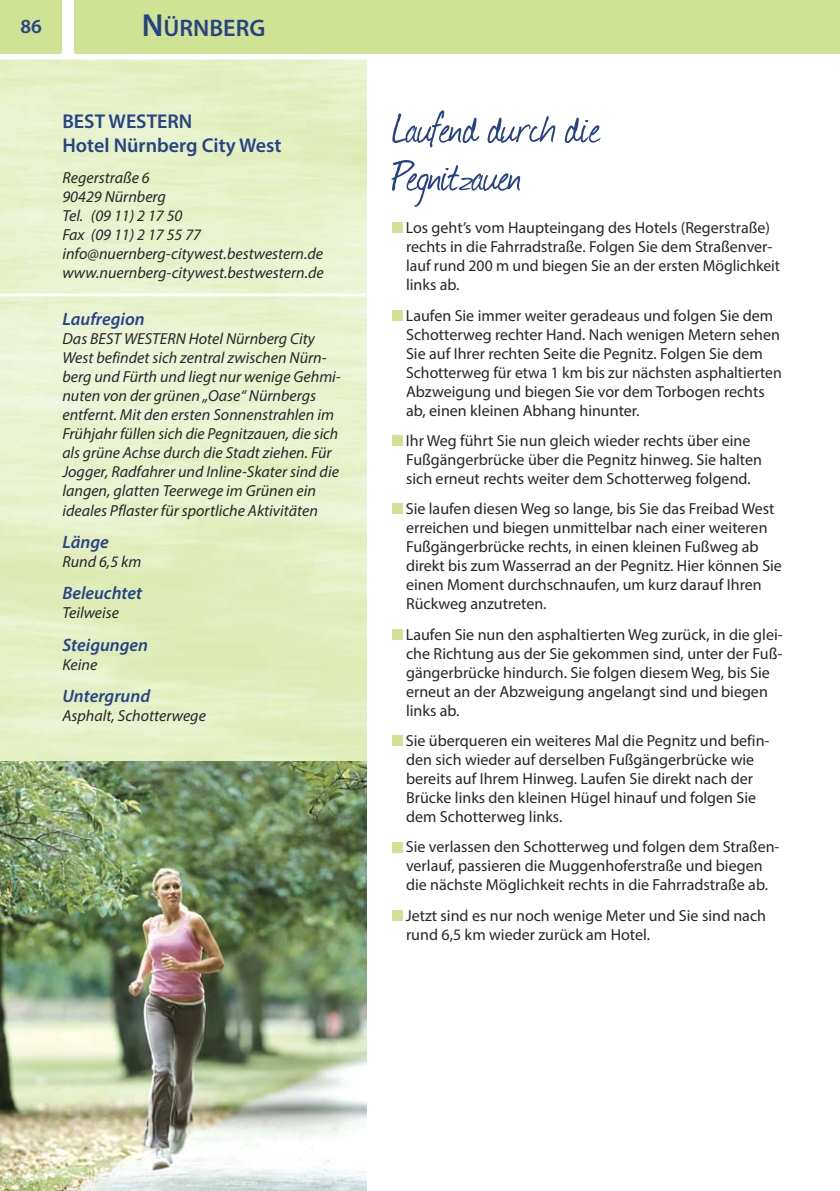
<style>
.page{position:relative;width:840px;height:1191px;background:#fff}
.page>*{position:absolute;margin:0;border:0;box-sizing:border-box;transform-origin:0 0}
.t1{font:50px/48px "Journal";color:#264387}
.t2{font:600 24px "Myriad Pro";color:#264387}
.t3{font:600 20px/24px "Myriad Pro";color:#264387}
.t4{font:italic 600 18px "Myriad Pro";color:#264387}
.t5{font:16px/19px "Myriad Pro";color:#272627}
.t6{font:italic 16px/19px "Myriad Pro";color:#272627}
.s1{font-size:32px}
</style>
<div class="page">
<div style="left:0;top:0;width:839px;height:57px;background:#d0e293"></div>
<div style="left:62px;top:0;width:12px;height:57px;background:#fff"></div>
<div style="left:0;top:54px;width:839px;height:6px;background:#fff"></div>
<img style="left:0;top:761px;width:366px;height:430px">
<div style="left:391px;top:910px;width:11px;height:10px;background:#d0e293"></div>
<div style="left:391px;top:841px;width:11px;height:11px;background:#d0e293"></div>
<div style="left:391px;top:735px;width:11px;height:11px;background:#d0e293"></div>
<div style="left:391px;top:629px;width:11px;height:10px;background:#d0e293"></div>
<div style="left:391px;top:503px;width:11px;height:11px;background:#d0e293"></div>
<div style="left:391px;top:435px;width:11px;height:11px;background:#d0e293"></div>
<div style="left:391px;top:310px;width:11px;height:10px;background:#d0e293"></div>
<div style="left:391px;top:222px;width:11px;height:11px;background:#d0e293"></div>
<p class="t3" style="left:20px;top:16px;width:23px">86</p>
<h2 class="t2" style="left:142px;top:19px;width:125px"><span class="s1">N</span>ÜRNBERG</h2>
<p class="t3" style="left:62px;top:111px;width:220px">BEST WESTERN<br>Hotel Nürnberg City West</p>
<p class="t6" style="left:62px;top:169px;width:263px">Regerstraße 6<br>90429 Nürnberg<br>Tel. (09 11) 2 17 50<br>Fax (09 11) 2 17 55 77 info@nuernberg-citywest.bestwestern.de www.nuernberg-citywest.bestwestern.de</p>
<p class="t4" style="left:62px;top:313px;width:84px">Laufregion</p>
<p class="t6" style="left:62px;top:331px;width:280px">Das BEST WESTERN Hotel Nürnberg City West befindet sich zentral zwischen Nürn&shy;berg und Fürth und liegt nur wenige Gehmi&shy;nuten von der grünen „Oase“ Nürnbergs entfernt. Mit den ersten Sonnenstrahlen im Frühjahr füllen sich die Pegnitzauen, die sich als grüne Achse durch die Stadt ziehen. Für Jogger, Radfahrer und Inline-Skater sind die langen, glatten Teerwege im Grünen ein ideales Pflaster für sportliche Aktivitäten</p>
<p class="t4" style="left:62px;top:535px;width:48px">Länge</p>
<p class="t6" style="left:62px;top:553px;width:80px">Rund 6,5 km</p>
<p class="t4" style="left:62px;top:586px;width:81px">Beleuchtet</p>
<p class="t6" style="left:62px;top:604px;width:58px">Teilweise</p>
<p class="t4" style="left:62px;top:638px;width:87px">Steigungen</p>
<p class="t6" style="left:62px;top:656px;width:36px">Keine</p>
<p class="t4" style="left:62px;top:689px;width:89px">Untergrund</p>
<p class="t6" style="left:62px;top:707px;width:145px">Asphalt, Schotterwege</p>
<h1 class="t1" style="left:391px;top:100px;width:210px">Laufend durch die<br>Pegnitzauen</h1>
<p class="t5" style="left:405px;top:220px;width:375px">Los geht’s vom Haupteingang des Hotels (Regerstraße) rechts in die Fahrradstraße. Folgen Sie dem Straßenver&shy;lauf rund 200 m und biegen Sie an der ersten Möglichkeit links ab.</p>
<p class="t5" style="left:405px;top:307px;width:377px">Laufen Sie immer weiter geradeaus und folgen Sie dem Schotterweg rechter Hand. Nach wenigen Metern sehen Sie auf Ihrer rechten Seite die Pegnitz. Folgen Sie dem Schotterweg für etwa 1 km bis zur nächsten asphaltierten Abzweigung und biegen Sie vor dem Torbogen rechts ab, einen kleinen Abhang hinunter.</p>
<p class="t5" style="left:405px;top:432px;width:357px">Ihr Weg führt Sie nun gleich wieder rechts über eine<br>Fußgängerbrücke über die Pegnitz hinweg. Sie halten sich erneut rechts weiter dem Schotterweg folgend.</p>
<p class="t5" style="left:405px;top:501px;width:377px">Sie laufen diesen Weg so lange, bis Sie das Freibad West erreichen und biegen unmittelbar nach einer weiteren Fußgängerbrücke rechts, in einen kleinen Fußweg ab direkt bis zum Wasserrad an der Pegnitz. Hier können Sie einen Moment durchschnaufen, um kurz darauf Ihren Rückweg anzutreten.</p>
<p class="t5" style="left:405px;top:626px;width:378px">Laufen Sie nun den asphaltierten Weg zurück, in die glei&shy;che Richtung aus der Sie gekommen sind, unter der Fuß&shy;gängerbrücke hindurch. Sie folgen diesem Weg, bis Sie erneut an der Abzweigung angelangt sind und biegen links ab.</p>
<p class="t5" style="left:405px;top:732px;width:365px">Sie überqueren ein weiteres Mal die Pegnitz und befin&shy;den sich wieder auf derselben Fußgängerbrücke wie bereits auf Ihrem Hinweg. Laufen Sie direkt nach der Brücke links den kleinen Hügel hinauf und folgen Sie dem Schotterweg links.</p>
<p class="t5" style="left:405px;top:839px;width:375px">Sie verlassen den Schotterweg und folgen dem Straßen&shy;verlauf, passieren die Muggenhoferstraße und biegen die nächste Möglichkeit rechts in die Fahrradstraße ab.</p>
<p class="t5" style="left:405px;top:907px;width:361px">Jetzt sind es nur noch wenige Meter und Sie sind nach rund 6,5 km wieder zurück am Hotel.</p>
</div>
